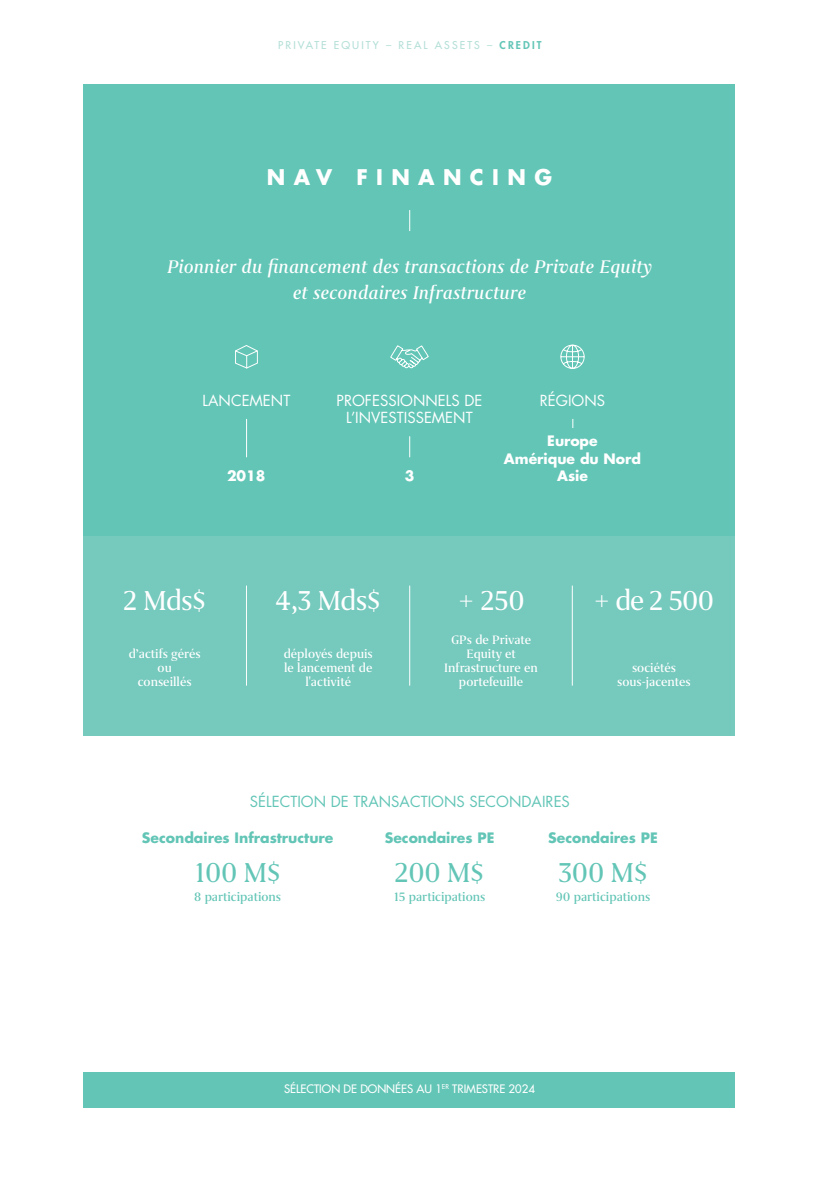
<style>
.page{position:relative;width:819px;height:1191px;background:#fff}
.page>*{position:absolute;margin:0;border:0;box-sizing:border-box;transform-origin:0 0}
.t1{font:31.5px "Grifo S";letter-spacing:-.03em;color:#fff}
.t2{font:31.5px "Grifo S";letter-spacing:-.025em;color:#62c5b6}
.t3{font:italic 500 21px/26.2px "Grifo S";color:#fff;text-align:center}
.t4{font:700 21px "Futura Std";letter-spacing:.4em;color:#fff}
.t5{font:14.88px/17.5px "Futura Std";color:#fff;text-align:center}
.t6{font:14.88px "Futura Std";color:#62c5b6}
.t7{font:500 14px/14px "Grifo S";color:#fff;text-align:center}
.t8{font:700 14px "Futura Std";color:#62c5b6}
.t9{font:500 14px "Grifo S";color:#62c5b6}
.t10{font:700 14px/17.5px "Futura Std";color:#fff;text-align:center}
.t11{font:500 11.38px "Futura Std";color:#fff}
.t12{font:500 10.5px "Futura Std";letter-spacing:.2em;color:#b3dfd7}
.s1{font-weight:800;color:#62c5b6}
</style>
<div class="page">
<div style="left:84px;top:84px;width:651px;height:1023px;background:#62c5b6"></div>
<svg style="left:409px;top:210px;width:1px;height:21px"></svg>
<svg style="left:235px;top:345px;width:23px;height:23px"></svg>
<svg style="left:390px;top:345px;width:39px;height:23px"></svg>
<svg style="left:560px;top:345px;width:24px;height:24px"></svg>
<div style="left:66px;top:735px;width:686px;height:336px;background:#fff"></div>
<div style="left:84px;top:536px;width:651px;height:199px;background:#75c9bd"></div>
<svg style="left:409px;top:436px;width:1px;height:21px"></svg>
<hr style="left:246px;top:419px;width:1px;height:38px;background:#fff">
<hr style="left:246px;top:585px;width:1px;height:100px;background:#fff">
<hr style="left:409px;top:585px;width:1px;height:100px;background:#fff">
<hr style="left:572px;top:585px;width:1px;height:100px;background:#fff">
<p class="t12" style="left:278px;top:39px;width:265px">PRIVATE EQUITY – REAL ASSETS – <span class="s1">CREDIT</span></p>
<h2 class="t4" style="left:267px;top:163px;width:287px">NAV FINANCING</h2>
<h2 class="t3" style="left:167px;top:253px;width:486px">Pionnier du financement des transactions de Private Equity et secondaires Infrastructure</h2>
<p class="t5" style="left:202px;top:392px;width:89px">LANCEMENT</p>
<p class="t5" style="left:540px;top:392px;width:67px">RÉGIONS</p>
<p class="t5" style="left:336px;top:392px;width:147px">PROFESSIONNELS DE<br>L’INVESTISSEMENT</p>
<p class="t10" style="left:504px;top:432px;width:139px">Europe<br>Amérique du Nord</p>
<p class="t10" style="left:227px;top:467px;width:40px">2018</p>
<p class="t10" style="left:557px;top:467px;width:32px">Asie</p>
<p class="t10" style="left:405px;top:467px;width:11px">3</p>
<h1 class="t1" style="left:123px;top:583px;width:85px">2 Mds$</h1>
<p class="t7" style="left:129px;top:646px;width:73px">d’actifs gérés ou<br>conseillés</p>
<h1 class="t1" style="left:275px;top:583px;width:107px">4,3 Mds$</h1>
<p class="t7" style="left:284px;top:646px;width:90px">déployés depuis le lancement de l'activité</p>
<h1 class="t1" style="left:457px;top:583px;width:69px">+ 250</h1>
<p class="t7" style="left:444px;top:632px;width:95px">GPs de Private<br>Equity et<br>Infrastructure en portefeuille</p>
<h1 class="t1" style="left:593px;top:583px;width:123px">+ de 2 500</h1>
<p class="t7" style="left:617px;top:660px;width:75px">sociétés sous-jacentes</p>
<p class="t6" style="left:250px;top:792px;width:321px">SÉLECTION DE TRANSACTIONS SECONDAIRES</p>
<p class="t8" style="left:142px;top:828px;width:193px">Secondaires Infrastructure</p>
<h1 class="t2" style="left:194px;top:855px;width:89px">100 M$</h1>
<p class="t9" style="left:194px;top:889px;width:88px">8 participations</p>
<p class="t8" style="left:385px;top:828px;width:111px">Secondaires PE</p>
<h1 class="t2" style="left:394px;top:855px;width:92px">200 M$</h1>
<p class="t9" style="left:393px;top:889px;width:93px">15 participations</p>
<p class="t8" style="left:548px;top:828px;width:111px">Secondaires PE</p>
<h1 class="t2" style="left:557px;top:855px;width:92px">300 M$</h1>
<p class="t9" style="left:555px;top:889px;width:96px">90 participations</p>
<p class="t11" style="left:284px;top:1081px;width:252px">SÉLECTION DE DONNÉES AU 1<sup>ER</sup> TRIMESTRE 2024</p>
</div>
